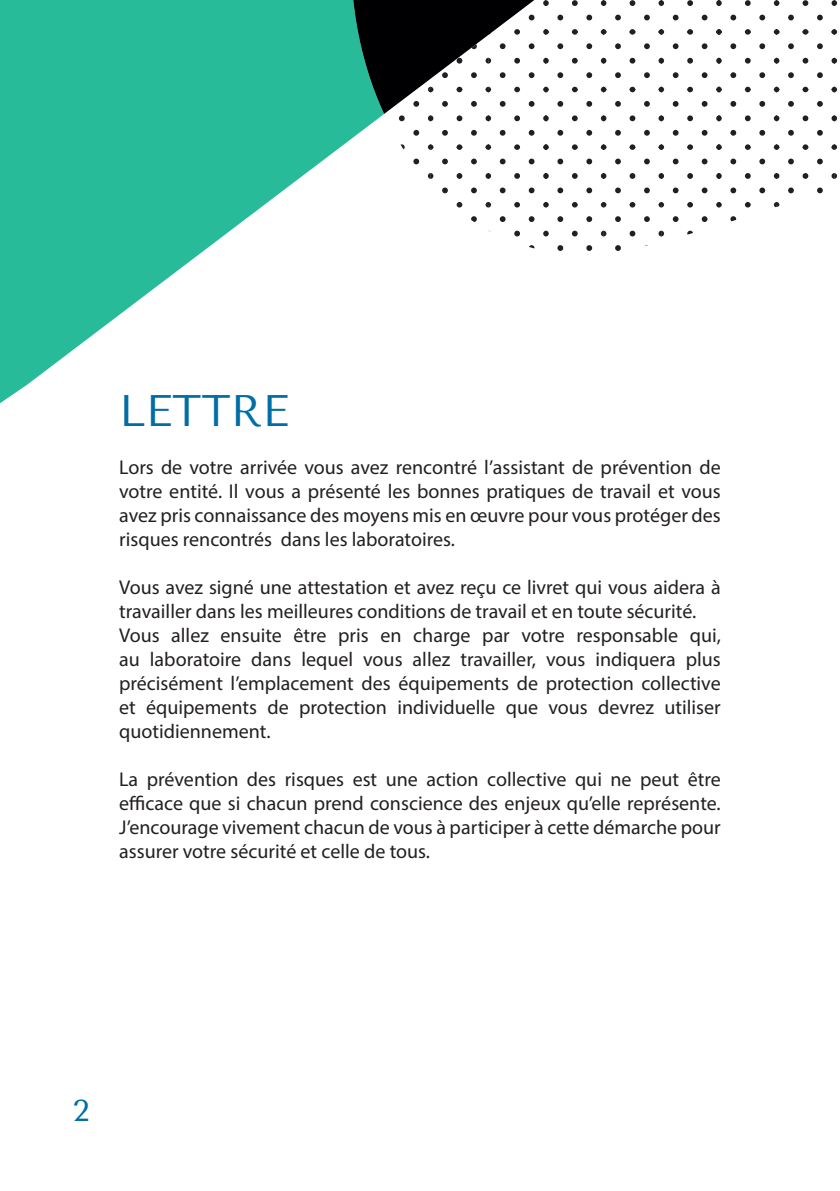
<style>
.page{position:relative;width:840px;height:1191px;background:#fff}
.page>*{position:absolute;margin:0;border:0;box-sizing:border-box;transform-origin:0 0}
.t1{font:44px "Tenor Sans";color:#006ea5}
.t2{font:30px "Tenor Sans";color:#006ea5}
.t3{font:20px/24px "Myriad Pro";color:#231f20;text-align:justify}
</style>
<div class="page">
<svg style="left:0;top:0;width:384px;height:403px;fill:#27bb9a"></svg>
<svg style="left:471px;top:216px;width:5px;height:6px"></svg>
<svg style="left:514px;top:231px;width:5px;height:5px"></svg>
<svg style="left:529px;top:245px;width:5px;height:4px"></svg>
<svg style="left:499px;top:216px;width:6px;height:6px"></svg>
<svg style="left:528px;top:216px;width:6px;height:6px"></svg>
<svg style="left:571px;top:231px;width:6px;height:5px"></svg>
<svg style="left:557px;top:245px;width:6px;height:6px"></svg>
<svg style="left:586px;top:245px;width:6px;height:6px"></svg>
<svg style="left:557px;top:216px;width:6px;height:6px"></svg>
<svg style="left:586px;top:216px;width:6px;height:6px"></svg>
<svg style="left:543px;top:231px;width:5px;height:5px"></svg>
<svg style="left:629px;top:231px;width:6px;height:5px"></svg>
<svg style="left:615px;top:245px;width:5px;height:6px"></svg>
<svg style="left:615px;top:216px;width:5px;height:6px"></svg>
<svg style="left:644px;top:216px;width:5px;height:6px"></svg>
<svg style="left:600px;top:231px;width:6px;height:5px"></svg>
<svg style="left:687px;top:231px;width:5px;height:4px"></svg>
<svg style="left:672px;top:216px;width:6px;height:6px"></svg>
<svg style="left:701px;top:216px;width:6px;height:6px"></svg>
<svg style="left:658px;top:231px;width:5px;height:5px"></svg>
<svg style="left:730px;top:216px;width:5px;height:6px"></svg>
<svg style="left:413px;top:159px;width:6px;height:5px"></svg>
<svg style="left:456px;top:202px;width:6px;height:5px"></svg>
<svg style="left:456px;top:173px;width:6px;height:6px"></svg>
<svg style="left:442px;top:187px;width:5px;height:6px"></svg>
<svg style="left:471px;top:187px;width:5px;height:6px"></svg>
<svg style="left:442px;top:159px;width:5px;height:5px"></svg>
<svg style="left:471px;top:159px;width:5px;height:5px"></svg>
<svg style="left:427px;top:173px;width:6px;height:6px"></svg>
<svg style="left:514px;top:202px;width:5px;height:5px"></svg>
<svg style="left:514px;top:173px;width:5px;height:6px"></svg>
<svg style="left:499px;top:187px;width:6px;height:6px"></svg>
<svg style="left:528px;top:187px;width:6px;height:6px"></svg>
<svg style="left:499px;top:159px;width:6px;height:5px"></svg>
<svg style="left:528px;top:159px;width:6px;height:5px"></svg>
<svg style="left:485px;top:202px;width:6px;height:5px"></svg>
<svg style="left:485px;top:173px;width:6px;height:6px"></svg>
<svg style="left:571px;top:202px;width:6px;height:5px"></svg>
<svg style="left:572px;top:173px;width:5px;height:6px"></svg>
<svg style="left:557px;top:187px;width:6px;height:6px"></svg>
<svg style="left:586px;top:187px;width:6px;height:6px"></svg>
<svg style="left:557px;top:159px;width:6px;height:5px"></svg>
<svg style="left:586px;top:159px;width:6px;height:5px"></svg>
<svg style="left:543px;top:202px;width:5px;height:5px"></svg>
<svg style="left:543px;top:173px;width:5px;height:6px"></svg>
<svg style="left:629px;top:202px;width:6px;height:5px"></svg>
<svg style="left:629px;top:173px;width:6px;height:6px"></svg>
<svg style="left:615px;top:187px;width:5px;height:6px"></svg>
<svg style="left:644px;top:187px;width:5px;height:6px"></svg>
<svg style="left:615px;top:159px;width:5px;height:5px"></svg>
<svg style="left:644px;top:159px;width:5px;height:5px"></svg>
<svg style="left:600px;top:202px;width:6px;height:5px"></svg>
<svg style="left:600px;top:173px;width:6px;height:6px"></svg>
<svg style="left:687px;top:202px;width:5px;height:5px"></svg>
<svg style="left:687px;top:173px;width:5px;height:6px"></svg>
<svg style="left:672px;top:187px;width:6px;height:6px"></svg>
<svg style="left:701px;top:187px;width:6px;height:6px"></svg>
<svg style="left:672px;top:159px;width:6px;height:5px"></svg>
<svg style="left:701px;top:159px;width:6px;height:5px"></svg>
<svg style="left:658px;top:202px;width:5px;height:5px"></svg>
<svg style="left:658px;top:173px;width:5px;height:6px"></svg>
<svg style="left:744px;top:202px;width:6px;height:5px"></svg>
<svg style="left:745px;top:173px;width:5px;height:6px"></svg>
<svg style="left:730px;top:187px;width:5px;height:6px"></svg>
<svg style="left:759px;top:187px;width:5px;height:6px"></svg>
<svg style="left:730px;top:159px;width:5px;height:5px"></svg>
<svg style="left:759px;top:159px;width:5px;height:5px"></svg>
<svg style="left:716px;top:202px;width:5px;height:5px"></svg>
<svg style="left:716px;top:173px;width:5px;height:6px"></svg>
<svg style="left:802px;top:173px;width:5px;height:6px"></svg>
<svg style="left:788px;top:187px;width:5px;height:6px"></svg>
<svg style="left:817px;top:187px;width:5px;height:6px"></svg>
<svg style="left:788px;top:159px;width:5px;height:5px"></svg>
<svg style="left:817px;top:159px;width:5px;height:5px"></svg>
<svg style="left:773px;top:202px;width:6px;height:5px"></svg>
<svg style="left:773px;top:173px;width:6px;height:6px"></svg>
<svg style="left:831px;top:173px;width:5px;height:6px"></svg>
<svg style="left:400px;top:144px;width:4px;height:6px"></svg>
<svg style="left:398px;top:115px;width:6px;height:6px"></svg>
<svg style="left:413px;top:130px;width:6px;height:6px"></svg>
<svg style="left:456px;top:144px;width:6px;height:6px"></svg>
<svg style="left:456px;top:115px;width:6px;height:6px"></svg>
<svg style="left:442px;top:130px;width:5px;height:6px"></svg>
<svg style="left:471px;top:130px;width:5px;height:6px"></svg>
<svg style="left:427px;top:144px;width:6px;height:6px"></svg>
<svg style="left:427px;top:115px;width:6px;height:6px"></svg>
<svg style="left:514px;top:144px;width:5px;height:6px"></svg>
<svg style="left:514px;top:115px;width:5px;height:6px"></svg>
<svg style="left:499px;top:130px;width:6px;height:6px"></svg>
<svg style="left:528px;top:130px;width:6px;height:6px"></svg>
<svg style="left:485px;top:144px;width:6px;height:6px"></svg>
<svg style="left:485px;top:115px;width:6px;height:6px"></svg>
<svg style="left:571px;top:144px;width:6px;height:6px"></svg>
<svg style="left:571px;top:115px;width:6px;height:6px"></svg>
<svg style="left:557px;top:130px;width:6px;height:6px"></svg>
<svg style="left:586px;top:130px;width:6px;height:6px"></svg>
<svg style="left:543px;top:144px;width:5px;height:6px"></svg>
<svg style="left:543px;top:115px;width:5px;height:6px"></svg>
<svg style="left:629px;top:144px;width:6px;height:6px"></svg>
<svg style="left:629px;top:115px;width:6px;height:6px"></svg>
<svg style="left:615px;top:130px;width:5px;height:6px"></svg>
<svg style="left:644px;top:130px;width:5px;height:6px"></svg>
<svg style="left:600px;top:144px;width:6px;height:6px"></svg>
<svg style="left:600px;top:115px;width:6px;height:6px"></svg>
<svg style="left:687px;top:144px;width:5px;height:6px"></svg>
<svg style="left:687px;top:115px;width:5px;height:6px"></svg>
<svg style="left:672px;top:130px;width:6px;height:6px"></svg>
<svg style="left:701px;top:130px;width:6px;height:6px"></svg>
<svg style="left:658px;top:144px;width:5px;height:6px"></svg>
<svg style="left:658px;top:115px;width:5px;height:6px"></svg>
<svg style="left:744px;top:144px;width:6px;height:6px"></svg>
<svg style="left:744px;top:115px;width:6px;height:6px"></svg>
<svg style="left:730px;top:130px;width:5px;height:6px"></svg>
<svg style="left:759px;top:130px;width:5px;height:6px"></svg>
<svg style="left:716px;top:144px;width:5px;height:6px"></svg>
<svg style="left:716px;top:115px;width:5px;height:6px"></svg>
<svg style="left:802px;top:144px;width:5px;height:6px"></svg>
<svg style="left:802px;top:115px;width:5px;height:6px"></svg>
<svg style="left:788px;top:130px;width:5px;height:6px"></svg>
<svg style="left:817px;top:130px;width:5px;height:6px"></svg>
<svg style="left:773px;top:144px;width:6px;height:6px"></svg>
<svg style="left:773px;top:115px;width:6px;height:6px"></svg>
<svg style="left:831px;top:144px;width:5px;height:6px"></svg>
<svg style="left:831px;top:115px;width:5px;height:6px"></svg>
<svg style="left:82px;top:0;width:756px;height:114px"></svg>
<p class="t1" style="left:119px;top:386px;width:171px">LETTRE</p>
<p class="t3" style="left:119px;top:455px;width:602px">Lors de votre arrivée vous avez rencontré l’assistant de prévention de votre entité. Il vous a présenté les bonnes pratiques de travail et vous avez pris connaissance des moyens mis en œuvre pour vous protéger des risques rencontrés dans les laboratoires.</p>
<p class="t3" style="left:119px;top:575px;width:602px">Vous avez signé une attestation et avez reçu ce livret qui vous aidera à travailler dans les meilleures conditions de travail et en toute sécurité.</p>
<p class="t3" style="left:119px;top:623px;width:602px">Vous allez ensuite être pris en charge par votre responsable qui, au laboratoire dans lequel vous allez travailler, vous indiquera plus précisément l’emplacement des équipements de protection collective et équipements de protection individuelle que vous devrez utiliser quotidiennement.</p>
<p class="t3" style="left:119px;top:767px;width:602px">La prévention des risques est une action collective qui ne peut être efficace que si chacun prend conscience des enjeux qu’elle représente.<br>J’encourage vivement chacun de vous à participer à cette démarche pour assurer votre sécurité et celle de tous.</p>
<h2 class="t2" style="left:73px;top:1093px;width:18px">2</h2>
</div>
